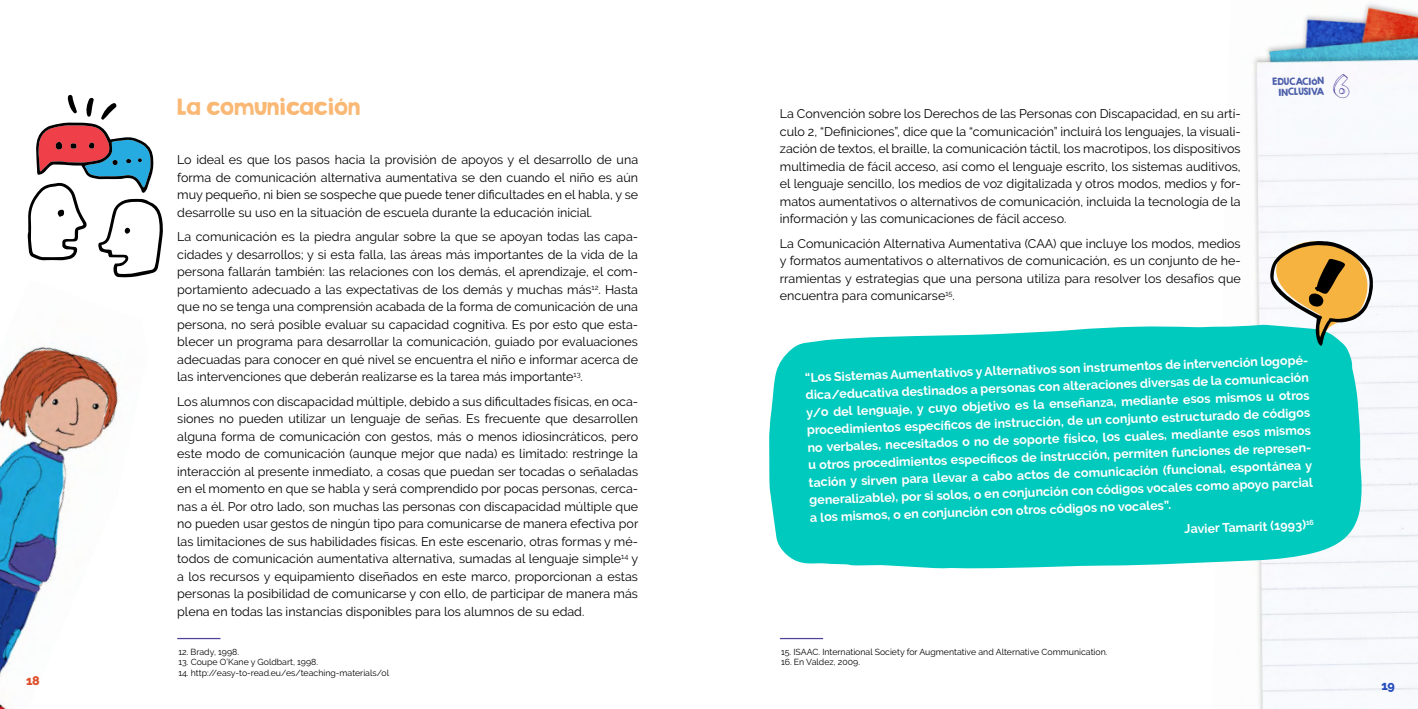
<style>
.page{position:relative;width:1418px;height:709px;background:#fff}
.page>*{position:absolute;margin:0;border:0;box-sizing:border-box;transform-origin:0 0}
.t1{font:32.5px "garden";color:#4e439b}
.t2{font:20px "KG Second Chances Solid";color:#fab875}
.t3{font:12.5px/17.5px "Raleway";color:#000;text-align:justify}
.t4{font:700 12.5px/17.5px "Raleway";color:#fff;text-align:justify}
.t5{font:800 12.5px "Raleway";color:#e0502b}
.t6{font:800 12.5px "Raleway";color:#244cbd}
.t7{font:8.75px "Raleway";color:#000}
.t8{font:8.75px/10.5px "KG Second Chances Solid";color:#4b5eaa;text-align:right}
</style>
<div class="page">
<img style="left:1253px;top:4px;width:164px;height:705px">
<div style="left:769px;top:325px;width:592px;height:243px;background:#00c9bd"></div>
<hr style="left:177px;top:638px;width:43px;height:1px;background:#4e439b">
<hr style="left:780px;top:638px;width:43px;height:1px;background:#4e439b">
<svg style="left:27px;top:95px;width:136px;height:182px"></svg>
<svg style="left:1269px;top:239px;width:104px;height:107px"></svg>
<img style="left:0;top:342px;width:120px;height:367px">
<p class="t5" style="left:26px;top:673px;width:15px">18</p>
<h2 class="t2" style="left:177px;top:94px;width:185px">La comunicación</h2>
<p class="t3" style="left:177px;top:151px;width:462px">Lo ideal es que los pasos hacia la provisión de apoyos y el desarrollo de una forma de comunicación alternativa aumentativa se den cuando el niño es aún muy pequeño, ni bien se sospeche que puede tener dificultades en el habla, y se desarrolle su uso en la situación de escuela durante la educación inicial.</p>
<p class="t3" style="left:177px;top:228px;width:462px">La comunicación es la piedra angular sobre la que se apoyan todas las capa&shy;cidades y desarrollos; y si esta falla, las áreas más importantes de la vida de la persona fallarán también: las relaciones con los demás, el aprendizaje, el com&shy;portamiento adecuado a las expectativas de los demás y muchas más<sup>12</sup>. Hasta que no se tenga una comprensión acabada de la forma de comunicación de una persona, no será posible evaluar su capacidad cognitiva. Es por esto que esta&shy;blecer un programa para desarrollar la comunicación, guiado por evaluaciones adecuadas para conocer en qué nivel se encuentra el niño e informar acerca de las intervenciones que deberán realizarse es la tarea más importante<sup>13</sup>.</p>
<p class="t3" style="left:177px;top:392px;width:462px">Los alumnos con discapacidad múltiple, debido a sus dificultades físicas, en oca&shy;siones no pueden utilizar un lenguaje de señas. Es frecuente que desarrollen alguna forma de comunicación con gestos, más o menos idiosincráticos, pero este modo de comunicación (aunque mejor que nada) es limitado: restringe la interacción al presente inmediato, a cosas que puedan ser tocadas o señaladas en el momento en que se habla y será comprendido por pocas personas, cerca&shy;nas a él. Por otro lado, son muchas las personas con discapacidad múltiple que no pueden usar gestos de ningún tipo para comunicarse de manera efectiva por las limitaciones de sus habilidades físicas. En este escenario, otras formas y mé&shy;todos de comunicación aumentativa alternativa, sumadas al lenguaje simple<sup>14</sup> y a los recursos y equipamiento diseñados en este marco, proporcionan a estas personas la posibilidad de comunicarse y con ello, de participar de manera más plena en todas las instancias disponibles para los alumnos de su edad.</p>
<p class="t7" style="left:178px;top:646px;width:62px">12. Brady, 1998.</p>
<p class="t7" style="left:178px;top:657px;width:141px">13. Coupe O’Kane y Goldbart, 1998.</p>
<p class="t7" style="left:178px;top:667px;width:212px">14. http://easy-to-read.eu/es/teaching-materials/ol</p>
<p class="t3" style="left:780px;top:105px;width:462px">La Convención sobre los Derechos de las Personas con Discapacidad, en su artí&shy;culo 2, “Definiciones”, dice que la “comunicación” incluirá los lenguajes, la visuali&shy;zación de textos, el braille, la comunicación táctil, los macrotipos, los dispositivos multimedia de fácil acceso, así como el lenguaje escrito, los sistemas auditivos, el lenguaje sencillo, los medios de voz digitalizada y otros modos, medios y for&shy;matos aumentativos o alternativos de comunicación, incluida la tecnología de la información y las comunicaciones de fácil acceso.</p>
<p class="t3" style="left:780px;top:234px;width:462px">La Comunicación Alternativa Aumentativa (CAA) que incluye los modos, medios y formatos aumentativos o alternativos de comunicación, es un conjunto de he&shy;rramientas y estrategias que una persona utiliza para resolver los desafíos que encuentra para comunicarse<sup>15</sup>.</p>
<p class="t8" style="left:1272px;top:76px;width:53px;rotate:-1deg">EDUCACIóN<br>INCLUSIVA</p>
<h1 class="t1" style="left:1333px;top:67px;width:18px">6</h1>
<p class="t4" style="left:804px;top:369px;width:505px;rotate:-2deg">“Los Sistemas Aumentativos y Alternativos son instrumentos de intervención logopé&shy;dica/educativa destinados a personas con alteraciones diversas de la comunicación y/o del lenguaje, y cuyo objetivo es la enseñanza, mediante esos mismos u otros procedimientos específi cos de instrucción, de un conjunto estructurado de códigos no verbales, necesitados o no de soporte físico, los cuales, mediante esos mismos u otros procedimientos específi cos de instrucción, permiten funciones de represen&shy;tación y sirven para llevar a cabo actos de comunicación (funcional, espontánea y generalizable), por si solos, o en conjunción con códigos vocales como apoyo parcial a los mismos, o en conjunción con otros códigos no vocales”.</p>
<p class="t4" style="left:1184px;top:520px;width:131px;rotate:-2deg">Javier Tamarit (1993)<sup>16</sup></p>
<p class="t7" style="left:781px;top:646px;width:328px">15. ISAAC. International Society for Augmentative and Alternative Communication.</p>
<p class="t7" style="left:781px;top:657px;width:80px">16. En Valdez, 2009.</p>
<p class="t6" style="left:1381px;top:678px;width:15px">19</p>
</div>
